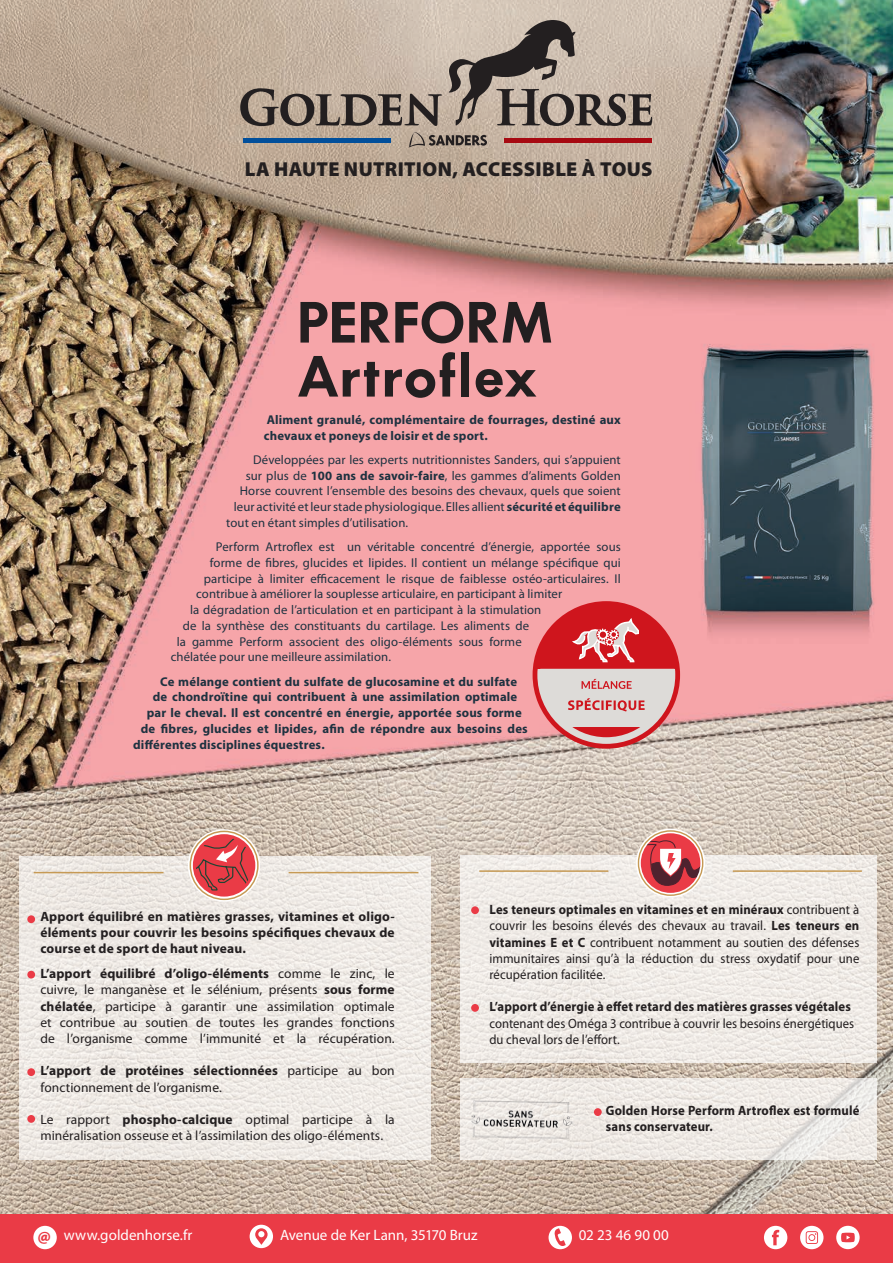
<style>
.page{position:relative;width:893px;height:1263px;background:#fff}
.page>*{position:absolute;margin:0;border:0;box-sizing:border-box;transform-origin:0 0}
.titre{font:54px/54px "Futura ICG Demi";letter-spacing:-.01em;color:#231f20}
.t1{font:900 20.25px "Myriad Pro";letter-spacing:.015em;color:#231f20}
.t2{font:15px "Myriad Pro";color:#fff}
.textes{font:13.5px/16.2px "Myriad Pro";letter-spacing:.005em;color:#231f20}
.textes-2{font:13.5px/16.2px "Myriad Pro";letter-spacing:.005em;color:#231f20;text-align:justify;scale:.94 1}
.textes-3{font:700 13.5px/16.2px "Myriad Pro";letter-spacing:.01em;color:#231f20;text-align:justify}
.textes-4{font:700 13.5px/16.2px "Myriad Pro";letter-spacing:.01em;color:#231f20;scale:.94 1}
.textes-5{font:12.75px "Myriad Pro";letter-spacing:.005em;color:#1e3240}
.textes-6{font:700 12.75px/15.8px "Myriad Pro";letter-spacing:.01em;color:#1e3240}
.s1{font-weight:700}
.s2{font-weight:900;font-size:17.25px;color:#ea3b46}
</style>
<div class="page">
<img style="left:0;top:0;width:893px;height:1214px">
<svg style="left:19px;top:856px;width:412px;height:304px;background:#ede9e4"></svg>
<svg style="left:460px;top:855px;width:416px;height:208px;background:#eeeae5"></svg>
<svg style="left:190px;top:832px;width:68px;height:67px"></svg>
<div style="left:188px;top:829px;width:72px;height:72px;border:5px solid #fff;border-radius:50%"></div>
<div style="left:190px;top:831px;width:69px;height:69px;border:2px solid #c69a55;border-radius:50%"></div>
<svg style="left:196px;top:837px;width:56px;height:54px;background:#d65156"></svg>
<hr style="left:34px;top:872px;width:130px;height:1px;background:#c69a55">
<hr style="left:289px;top:872px;width:129px;height:1px;background:#c69a55">
<hr style="left:479px;top:870px;width:129px;height:2px;background:#c69a55">
<hr style="left:733px;top:870px;width:129px;height:2px;background:#c69a55">
<div style="left:471px;top:906px;width:8px;height:8px;background:#ea3b46;border-radius:50%"></div>
<div style="left:471px;top:1004px;width:8px;height:8px;background:#ea3b46;border-radius:50%"></div>
<div style="left:27px;top:915px;width:8px;height:8px;background:#ea3b46;border-radius:50%"></div>
<div style="left:27px;top:971px;width:8px;height:7px;background:#ea3b46;border-radius:50%"></div>
<div style="left:27px;top:1068px;width:8px;height:8px;background:#ea3b46;border-radius:50%"></div>
<div style="left:27px;top:1115px;width:8px;height:8px;background:#ea3b46;border-radius:50%"></div>
<svg style="left:460px;top:1079px;width:416px;height:81px;background:#ede8e4"></svg>
<div style="left:594px;top:1108px;width:8px;height:8px;background:#ea3b46;border-radius:50%"></div>
<img style="left:471px;top:1100px;width:102px;height:39px">
<svg style="left:638px;top:831px;width:65px;height:64px"></svg>
<div style="left:636px;top:829px;width:69px;height:68px;border:5px solid #fff;border-radius:50%"></div>
<div style="left:638px;top:830px;width:65px;height:66px;border:1px solid #c69a55;border-radius:50%"></div>
<svg style="left:645px;top:840px;width:58px;height:47px"></svg>
<svg style="left:533px;top:601px;width:147px;height:148px;background:#da8284"></svg>
<svg style="left:240px;top:19px;width:412px;height:129px;background:#a9998d"></svg>
<div style="left:0;top:1214px;width:893px;height:49px;background:#ea3b46"></div>
<div style="left:33px;top:1226px;width:24px;height:23px;background:#fff;border-radius:50%"></div>
<div style="left:549px;top:1226px;width:23px;height:23px;background:#fff;border-radius:50%"></div>
<svg style="left:555px;top:1228px;width:11px;height:18px"></svg>
<div style="left:250px;top:1225px;width:23px;height:23px;background:#fff;border-radius:50%"></div>
<svg style="left:255px;top:1228px;width:13px;height:17px"></svg>
<div style="left:764px;top:1226px;width:23px;height:23px;background:#fff;border-radius:50%"></div>
<svg style="left:772px;top:1230px;width:7px;height:15px"></svg>
<div style="left:800px;top:1226px;width:23px;height:23px;background:#fff;border-radius:50%"></div>
<svg style="left:806px;top:1231px;width:12px;height:13px"></svg>
<div style="left:836px;top:1226px;width:24px;height:23px;background:#fff;border-radius:50%"></div>
<svg style="left:841px;top:1233px;width:14px;height:9px"></svg>
<h2 class="t1" style="left:245px;top:156px;width:409px">LA HAUTE NUTRITION, ACCESSIBLE À TOUS</h2>
<p class="titre" style="left:297px;top:294px;width:257px">PERFORM<br>Artroflex</p>
<p class="textes-6" style="left:264px;top:411px;width:358px">Aliment granulé, complémentaire de fourrages, destiné aux chevaux et poneys de loisir et de sport.</p>
<p class="textes-5" style="left:253px;top:452px;width:369px">Développées par les experts nutritionnistes Sanders, qui s’appuient</p>
<p class="textes-5" style="left:246px;top:468px;width:377px">sur plus de <span class="s1">100 ans de savoir-faire</span>, les gammes d’aliments Golden</p>
<p class="textes-5" style="left:240px;top:483px;width:383px">Horse couvrent l’ensemble des besoins des chevaux, quels que soient</p>
<p class="textes-5" style="left:234px;top:499px;width:388px">leur activité et leur stade physiologique. Elles allient <span class="s1">sécurité et équilibre</span></p>
<p class="textes-5" style="left:226px;top:515px;width:183px">tout en étant simples d’utilisation.</p>
<p class="textes-5" style="left:216px;top:539px;width:406px">Perform Artroflex est un véritable concentré d’énergie, apportée sous</p>
<p class="textes-5" style="left:210px;top:555px;width:413px">forme de fibres, glucides et lipides. Il contient un mélange spécifique qui</p>
<p class="textes-5" style="left:204px;top:571px;width:418px">participe à limiter efficacement le risque de faiblesse ostéo-articulaires. Il</p>
<p class="textes-5" style="left:196px;top:586px;width:368px">contribue à améliorer la souplesse articulaire, en participant à limiter</p>
<p class="textes-5" style="left:190px;top:602px;width:353px">la dégradation de l’articulation et en participant à la stimulation</p>
<p class="textes-5" style="left:183px;top:618px;width:348px">de la synthèse des constituants du cartilage. Les aliments de</p>
<p class="textes-5" style="left:177px;top:633px;width:346px">la gamme Perform associent des oligo-éléments sous forme</p>
<p class="textes-5" style="left:171px;top:649px;width:222px">chélatée pour une meilleure assimilation.</p>
<p class="textes-6" style="left:160px;top:673px;width:358px">Ce mélange contient du sulfate de glucosamine et du sulfate</p>
<p class="textes-6" style="left:153px;top:689px;width:366px">de chondroïtine qui contribuent à une assimilation optimale</p>
<p class="textes-6" style="left:147px;top:705px;width:377px">par le cheval. Il est concentré en énergie, apportée sous forme</p>
<p class="textes-6" style="left:141px;top:720px;width:389px">de fibres, glucides et lipides, afin de répondre aux besoins des</p>
<p class="textes-6" style="left:133px;top:736px;width:193px">différentes disciplines équestres.</p>
<p class="textes-3" style="left:40px;top:908px;width:356px">Apport équilibré en matières grasses, vitamines et oligo&shy;éléments pour couvrir les besoins spécifiques chevaux de course et de sport de haut niveau.</p>
<p class="textes" style="left:40px;top:965px;width:356px;text-align:justify"><span class="s1">L’apport équilibré d’oligo-éléments</span> comme le zinc, le cuivre, le manganèse et le sélénium, présents <span class="s1">sous forme chélatée</span>, participe à garantir une assimilation optimale et contribue au soutien de toutes les grandes fonctions de l’organisme comme l’immunité et la récupération.</p>
<p class="textes" style="left:40px;top:1062px;width:356px"><span class="s1">L’apport de protéines sélectionnées</span> participe au bon fonctionnement de l’organisme.</p>
<p class="textes" style="left:40px;top:1111px;width:356px">Le rapport <span class="s1">phospho-calcique</span> optimal participe à la minéralisation osseuse et à l’assimilation des oligo-éléments.</p>
<p class="textes-2" style="left:489px;top:901px;width:395px"><span class="s1">Les teneurs optimales en vitamines et en minéraux</span> contribuent à couvrir les besoins élevés des chevaux au travail. <span class="s1">Les teneurs en vitamines E et C</span> contribuent notamment au soutien des défenses immunitaires ainsi qu’à la réduction du stress oxydatif pour une récupération facilitée.</p>
<p class="textes-2" style="left:489px;top:998px;width:390px;text-align:left"><span class="s1">L’apport d’énergie à effet retard des matières grasses végétales </span>contenant des Oméga 3 contribue à couvrir les besoins énergétiques du cheval lors de l’effort.</p>
<p class="textes-4" style="left:606px;top:1102px;width:271px">Golden Horse Perform Artroflex est formulé sans conservateur.</p>
<p class="t2" style="left:38px;top:1226px;width:156px"><span class="s2">@</span> www.goldenhorse.fr</p>
<p class="t2" style="left:280px;top:1226px;width:199px">Avenue de Ker Lann, 35170 Bruz</p>
<p class="t2" style="left:579px;top:1226px;width:91px">02 23 46 90 00</p>
</div>
